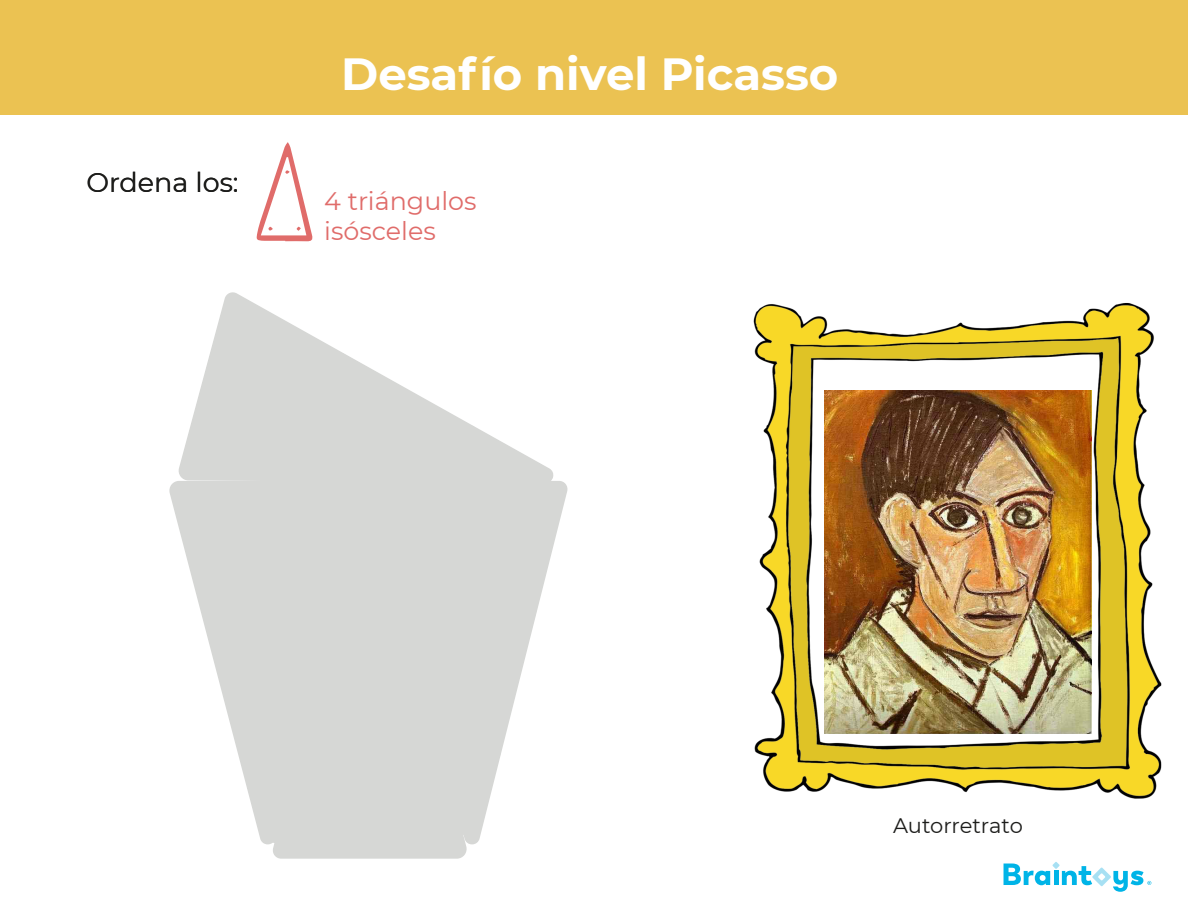
<style>
.page{position:relative;width:1188px;height:918px;background:#fff}
.page>*{position:absolute;margin:0;border:0;box-sizing:border-box;transform-origin:0 0}
.t1{font:700 45px "Montserrat";color:#fff}
.t2{font:27px "Montserrat";color:#1d1d1b}
.t3{font:25.35px/30.5px "Montserrat";color:#e06c6a}
.t4{font:21px "Montserrat";letter-spacing:-.01em;color:#1d1d1b}
</style>
<div class="page">
<div style="left:0;top:0;width:1188px;height:114px;background:#ebc252"></div>
<img style="left:753px;top:303px;width:409px;height:496px">
<svg style="left:1053px;top:862px;width:7px;height:7px"></svg>
<svg style="left:1004px;top:864px;width:46px;height:21px"></svg>
<hr style="left:1054px;top:871px;width:4px;height:14px;background:#00b4e7">
<svg style="left:1062px;top:866px;width:89px;height:26px"></svg>
<img style="left:824px;top:391px;width:268px;height:342px">
<svg style="left:182px;top:296px;width:370px;height:185px"></svg>
<div style="left:292px;top:843px;width:153px;height:15px;background:#d6d7d5;border-radius:2px"></div>
<div style="left:277px;top:840px;width:14px;height:14px;background:#d6d7d5;border-radius:50%"></div>
<div style="left:448px;top:840px;width:14px;height:14px;background:#d6d7d5;border-radius:50%"></div>
<div style="left:191px;top:482px;width:153px;height:15px;background:#d6d7d5;border-radius:2px"></div>
<div style="left:174px;top:485px;width:14px;height:14px;background:#d6d7d5;border-radius:50%"></div>
<div style="left:395px;top:482px;width:153px;height:15px;background:#d6d7d5;border-radius:2px"></div>
<div style="left:550px;top:485px;width:14px;height:14px;background:#d6d7d5;border-radius:50%"></div>
<svg style="left:174px;top:489px;width:388px;height:362px"></svg>
<div style="left:191px;top:518px;width:355px;height:42px;background:#d6d7d5"></div>
<div style="left:349px;top:472px;width:128px;height:370px;background:#d6d7d5"></div>
<div style="left:266px;top:481px;width:123px;height:369px;background:#d6d7d5"></div>
<svg style="left:256px;top:142px;width:57px;height:99px"></svg>
<p class="t2" style="left:86px;top:164px;width:154px">Ordena los:</p>
<h1 class="t1" style="left:341px;top:42px;width:499px">Desafío nivel Picasso</h1>
<p class="t3" style="left:324px;top:185px;width:154px">4 triángulos isósceles</p>
<p class="t4" style="left:893px;top:811px;width:131px">Autorretrato</p>
</div>
